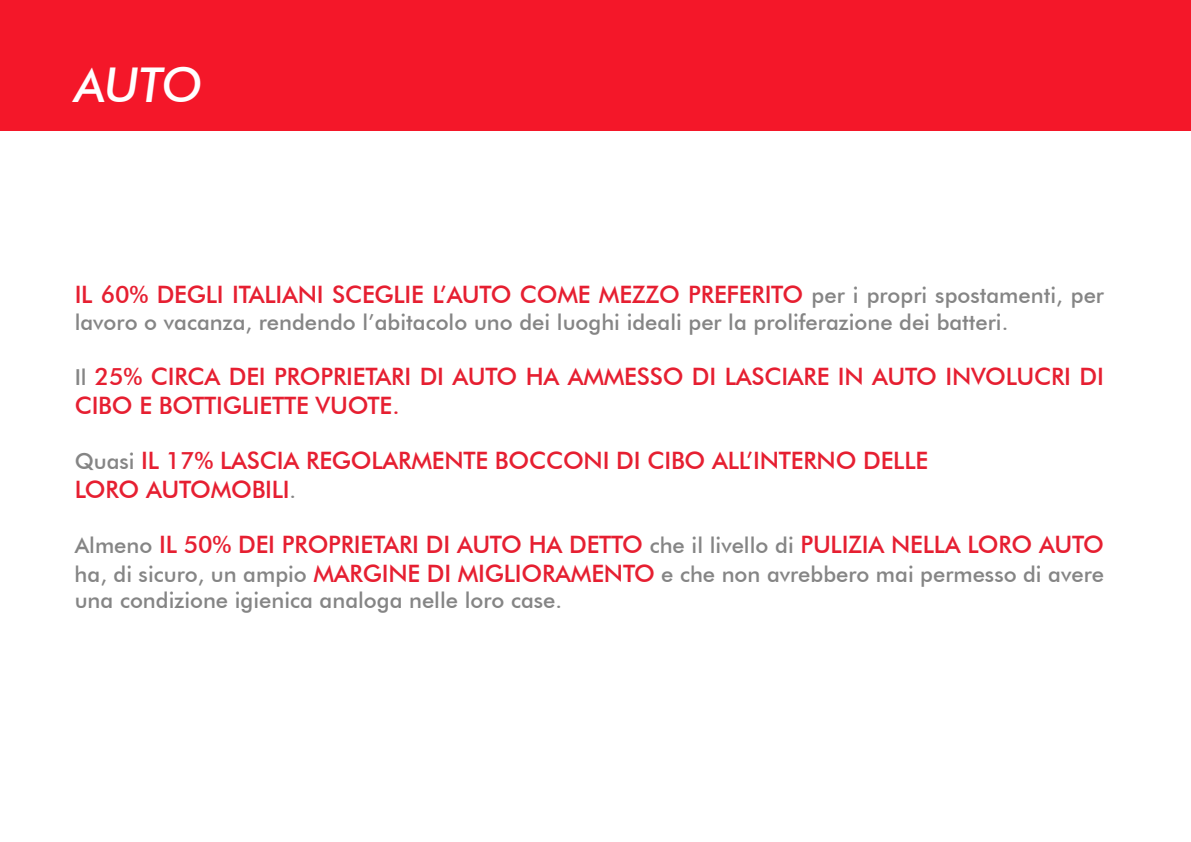
<style>
.page{position:relative;width:1191px;height:842px;background:#fff}
.page>*{position:absolute;margin:0;border:0;box-sizing:border-box;transform-origin:0 0}
.t1{font:italic 500 48px "Futura BT";color:#fff}
.t2{font:500 24px/28.8px "Futura BT";letter-spacing:-.01em;color:#e61f31}
.t3{font:500 22px/26.4px "Futura BT";color:#858585}
.s1{font-size:22px;color:#858585}
.s2{font-size:24px;color:#e61f31}
</style>
<div class="page">
<div style="left:0;top:0;width:1191px;height:130px;background:#f41729"></div>
<h1 class="t1" style="left:75px;top:55px;width:130px">AUTO</h1>
<p class="t2" style="left:75px;top:280px;width:1030px">IL 60% DEGLI ITALIANI SCEGLIE L’AUTO COME MEZZO PREFERITO <span class="s1">per i propri spostamenti, per</span></p>
<p class="t3" style="left:75px;top:308px;width:935px">lavoro o vacanza, rendendo l’abitacolo uno dei luoghi ideali per la proliferazione dei batteri.</p>
<p class="t2" style="left:75px;top:362px;width:1030px"><span class="s1">Il</span> 25% CIRCA DEI PROPRIETARI DI AUTO HA AMMESSO DI LASCIARE IN AUTO INVOLUCRI DI<br>CIBO E BOTTIGLIETTE VUOTE.</p>
<p class="t2" style="left:75px;top:446px;width:855px"><span class="s1">Quasi</span> IL 17% LASCIA REGOLARMENTE BOCCONI DI CIBO ALL’INTERNO DELLE<br>LORO AUTOMOBILI<span class="s1">.</span></p>
<p class="t2" style="left:75px;top:530px;width:1030px"><span class="s1">Almeno</span> IL 50% DEI PROPRIETARI DI AUTO HA DETTO <span class="s1">che il livello di</span> PULIZIA NELLA LORO AUTO</p>
<p class="t3" style="left:75px;top:560px;width:1030px">ha, di sicuro, un ampio <span class="s2">MARGINE DI MIGLIORAMENTO</span> e che non avrebbero mai permesso di avere una condizione igienica analoga nelle loro case.</p>
</div>
